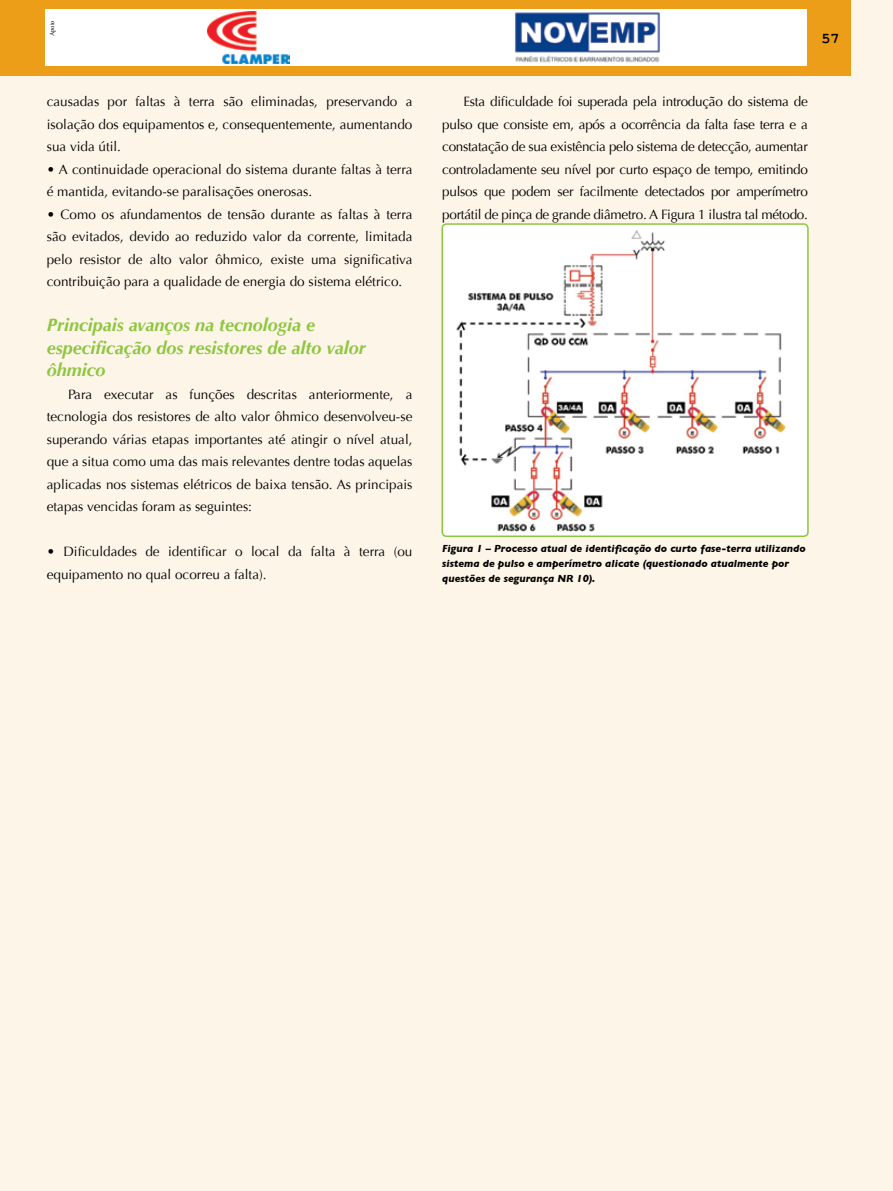
<style>
.page{position:relative;width:893px;height:1191px;background:#fdf5e8}
.page>*{position:absolute;margin:0;border:0;box-sizing:border-box;transform-origin:0 0}
.t1{font:italic 700 18px/22.5px "Optima";color:#8dc63f}
.t2{font:700 15px "Courier New";color:#000}
.t3{font:13.5px/22.5px "Optima";color:#000;text-align:justify}
.t4{font:italic 700 10.5px/15px "Gill Sans";color:#000}
.t5{font:6.3px "Minion Pro";letter-spacing:-.005em;color:#000}
</style>
<div class="page">
<div style="left:0;top:0;width:850px;height:76px;background:#ed9e19"></div>
<div style="left:45px;top:9px;width:761px;height:57px;background:#fff"></div>
<img style="left:207px;top:11px;width:82px;height:52px">
<img style="left:515px;top:12px;width:145px;height:51px">
<div style="left:442px;top:224px;width:366px;height:312px;background:#fff;border-radius:4px"></div>
<div style="left:441px;top:223px;width:368px;height:314px;border:2px solid #8dc63f;border-radius:4px"></div>
<img style="left:456px;top:230px;width:330px;height:302px">
<p class="t5" style="left:48px;top:36px;width:17px;rotate:-90deg">Apoio</p>
<p class="t3" style="left:47px;top:90px;width:367px">causadas por faltas à terra são eliminadas, preservando a isolação dos equipamentos e, consequentemente, aumentando sua vida útil.</p>
<p class="t3" style="left:47px;top:158px;width:367px">• A continuidade operacional do sistema durante faltas à terra é mantida, evitando-se paralisações onerosas.</p>
<p class="t3" style="left:47px;top:203px;width:367px">• Como os afundamentos de tensão durante as faltas à terra são evitados, devido ao reduzido valor da corrente, limitada pelo resistor de alto valor ôhmico, existe uma significativa contribuição para a qualidade de energia do sistema elétrico.</p>
<h1 class="t1" style="left:47px;top:314px;width:320px">Principais avanços na tecnologia e especificação dos resistores de alto valor ôhmico</h1>
<p class="t3" style="left:47px;top:383px;width:367px;text-indent:21px">Para executar as funções descritas anteriormente, a tecnologia dos resistores de alto valor ôhmico desenvolveu-se superando várias etapas importantes até atingir o nível atual, que a situa como uma das mais relevantes dentre todas aquelas aplicadas nos sistemas elétricos de baixa tensão. As principais etapas vencidas foram as seguintes:</p>
<p class="t3" style="left:47px;top:540px;width:367px">• Dificuldades de identificar o local da falta à terra (ou equipamento no qual ocorreu a falta).</p>
<p class="t2" style="left:821px;top:29px;width:19px">57</p>
<p class="t3" style="left:442px;top:90px;width:367px;text-indent:21px">Esta dificuldade foi superada pela introdução do sistema de pulso que consiste em, após a ocorrência da falta fase terra e a constatação de sua existência pelo sistema de detecção, aumentar controladamente seu nível por curto espaço de tempo, emitindo pulsos que podem ser facilmente detectados por amperímetro portátil de pinça de grande diâmetro. A Figura 1 ilustra tal método.</p>
<p class="t4" style="left:442px;top:540px;width:365px">Figura 1 – Processo atual de identificação do curto fase-terra utilizando sistema de pulso e amperímetro alicate (questionado atualmente por questões de segurança NR 10).</p>
</div>
